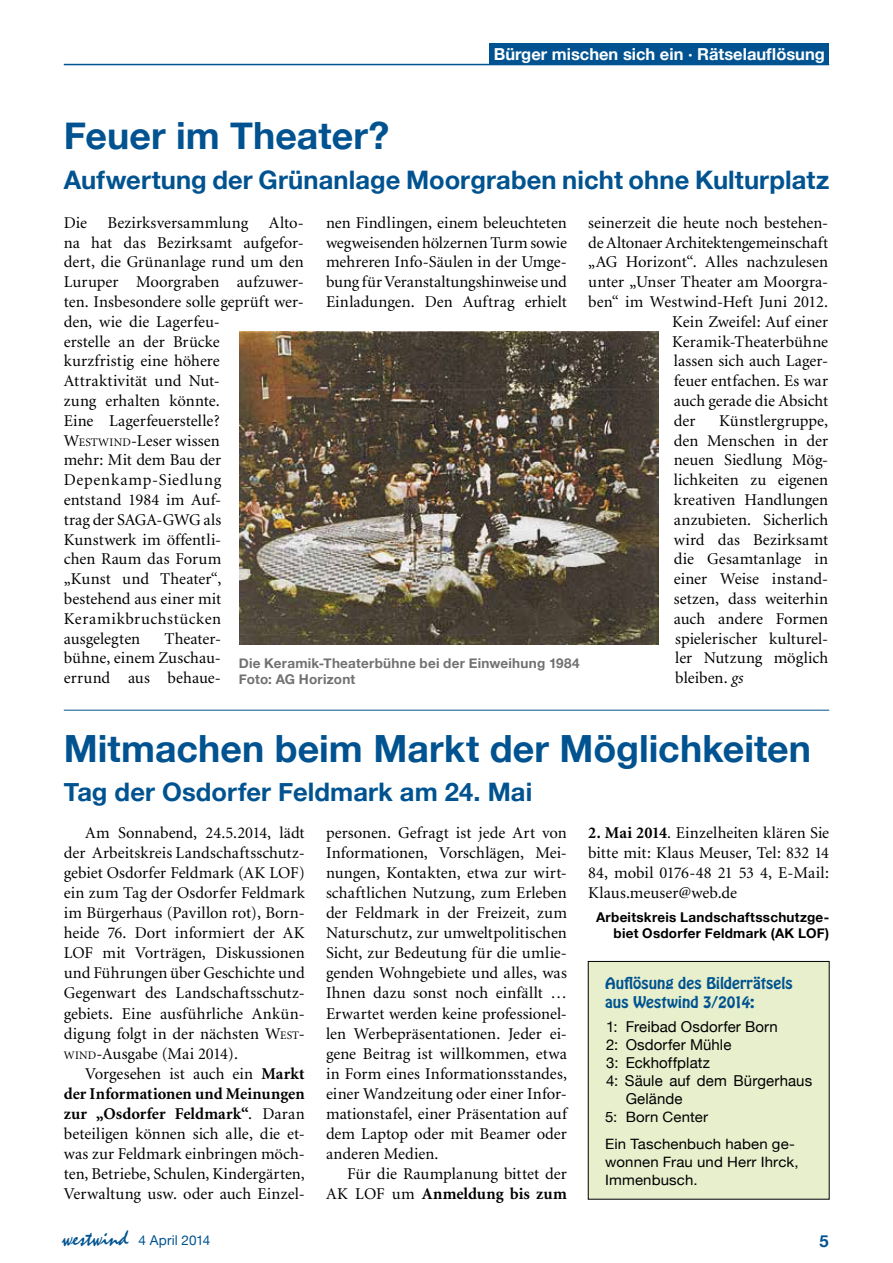
<style>
.page{position:relative;width:893px;height:1263px;background:#fff}
.page>*{position:absolute;margin:0;border:0;box-sizing:border-box;transform-origin:0 0}
.t1{font:700 37.5px "Helvetica Neue";color:#005390}
.t2{font:700 25.5px "Helvetica Neue";letter-spacing:.005em;color:#005390}
.t3{font:16.5px/19.8px "Minion";color:#000;text-align:justify}
.t4{font:700 16.5px "Helvetica Neue";color:#fff}
.t5{font:700 16.5px "Helvetica Neue";color:#005390}
.t6{font:15px "Helvetica Neue";letter-spacing:.005em;color:#000}
.t7{font:14.25px/27px "Helvetica Neue";letter-spacing:.01em;color:#000;scale:1.05 1}
.t8{font:14.25px/19.5px "Hobo Std";letter-spacing:-.005em;color:#005390;scale:1.05 1}
.t9{font:700 13.5px/16.2px "Helvetica Neue";letter-spacing:.02em;color:#000;text-align:right}
.t10{font:700 13.5px/16.2px "Helvetica Neue";letter-spacing:.015em;color:#707172}
.t11{font:13.5px "Helvetica Neue";letter-spacing:.005em;color:#005390}
.s1{font-style:inherit}
.s2{font-size:11.55px}
.s3{font-style:italic}
.s4{font-weight:700}
.s5{font-family:"Mistral";font-size:21px}
</style>
<div class="page">
<hr style="left:64px;top:64px;width:765px;height:1px;background:#005390">
<div style="left:588px;top:961px;width:241px;height:238px;background:#e7efcd"></div>
<img style="left:239px;top:332px;width:419px;height:313px">
<div style="left:490px;top:43px;width:339px;height:21px;background:#005390"></div>
<hr style="left:64px;top:710px;width:765px;height:1px;background:#005390">
<p class="t4" style="left:494px;top:43px;width:333px">Bürger mischen sich ein · Rätselauflösung</p>
<h1 class="t1" style="left:64px;top:113px;width:327px">Feuer im Theater?</h1>
<h2 class="t2" style="left:64px;top:164px;width:767px">Aufwertung der Grünanlage Moorgraben nicht ohne Kulturplatz</h2>
<p class="t3" style="left:64px;top:213px;width:241px;text-align:left">Die Bezirksversammlung Alto&shy;na hat das Bezirksamt aufgefor&shy;dert, die Grünanlage rund um den<br>Luruper Moorgraben aufzuwer&shy;ten. Insbesondere solle geprüft wer&shy;den, wie die Lagerfeu-<br>erstelle an der Brücke<br>kurzfristig eine höhere<br>Attraktivität und Nut-<br>zung erhalten könnte.<br>Eine Lagerfeuerstelle?<br><span class="s1">W</span><span class="s2">ESTWIND</span>-Leser wissen<br>mehr: Mit dem Bau der<br>Depenkamp-Siedlung<br>entstand 1984 im Auf-<br>trag der SAGA-GWG als<br>Kunstwerk im öffentli-<br>chen Raum das Forum<br>„Kunst und Theater“,<br>bestehend aus einer mit<br>Keramikbruchstücken<br>ausgelegten</p>
<p class="t3" style="left:326px;top:213px;width:242px">nen Findlingen, einem beleuchteten wegweisenden hölzernen Turm sowie mehreren Info-Säulen in der Umge&shy;bung für Veranstaltungshinweise und Einladungen. Den Auftrag erhielt</p>
<p class="t3" style="left:588px;top:213px;width:241px">seinerzeit die heute noch bestehen-</p>
<p class="t3" style="left:588px;top:233px;width:242px">de Altonaer Architektengemeinschaft</p>
<p class="t3" style="left:588px;top:253px;width:242px">„AG Horizont“. Alles nachzulesen</p>
<p class="t3" style="left:588px;top:273px;width:241px">unter „Unser Theater am Moorgra-</p>
<p class="t3" style="left:588px;top:292px;width:241px">ben“ im Westwind-Heft Juni 2012.</p>
<p class="t3" style="left:672px;top:312px;width:158px">Kein Zweifel: Auf einer</p>
<p class="t3" style="left:672px;top:332px;width:157px">Keramik-Theaterbühne</p>
<p class="t3" style="left:674px;top:352px;width:156px">lassen sich auch Lager-</p>
<p class="t3" style="left:674px;top:372px;width:156px">feuer entfachen. Es war</p>
<p class="t3" style="left:674px;top:391px;width:156px">auch gerade die Absicht</p>
<p class="t3" style="left:674px;top:411px;width:23px">der</p>
<p class="t3" style="left:674px;top:411px;width:156px;text-indent:45px">Künstlergruppe, den Menschen in der neuen Siedlung Mög&shy;lichkeiten zu eigenen kreativen Handlungen anzubieten. Sicherlich wird das Bezirksamt die Gesamtanlage in einer Weise instand&shy;setzen, dass weiterhin auch andere Formen spielerischer kulturel&shy;ler Nutzung möglich bleiben. <span class="s3">gs</span></p>
<p class="t3" style="left:64px;top:629px;width:159px;text-indent:101px">Theater&shy;bühne, einem Zuschau&shy;errund aus behaue-</p>
<p class="t10" style="left:239px;top:655px;width:342px">Die Keramik-Theaterbühne bei der Einweihung 1984<br>Foto: AG Horizont</p>
<h1 class="t1" style="left:64px;top:725px;width:749px">Mitmachen beim Markt der Möglichkeiten</h1>
<h2 class="t2" style="left:64px;top:776px;width:470px">Tag der Osdorfer Feldmark am 24. Mai</h2>
<p class="t3" style="left:588px;top:823px;width:242px"><span class="s4">2. Mai 2014</span>. Einzelheiten klären Sie bitte mit: Klaus Meuser, Tel: 832 14<br>84, mobil 0176-48 21 53 4, E-Mail:<br>Klaus.meuser@web.de</p>
<p class="t9" style="left:596px;top:909px;width:235px">Arbeitskreis Landschaftsschutzge&shy;biet Osdorfer Feldmark (AK LOF)</p>
<p class="t3" style="left:64px;top:823px;width:242px;text-indent:21px">Am Sonnabend, 24.5.2014, lädt der Arbeitskreis Landschaftsschutz&shy;gebiet Osdorfer Feldmark (AK LOF) ein zum Tag der Osdorfer Feldmark im Bürgerhaus (Pavillon rot), Born&shy;heide 76. Dort informiert der AK LOF mit Vorträgen, Diskussionen und Führungen über Geschichte und Gegenwart des Landschaftsschutz&shy;gebiets. Eine ausführliche Ankün&shy;digung folgt in der nächsten <span class="s1">W</span><span class="s2">EST</span><span class="s1">-</span><span class="s2">WIND</span>-Ausgabe (Mai 2014).</p>
<p class="t3" style="left:64px;top:1064px;width:242px;text-indent:21px">Vorgesehen ist auch ein <span class="s4">Markt der Informationen und Meinungen zur „Osdorfer Feldmark“</span>. Daran beteiligen können sich alle, die et&shy;was zur Feldmark einbringen möch&shy;ten, Betriebe, Schulen, Kindergärten, Verwaltung usw. oder auch Einzel-</p>
<p class="t3" style="left:326px;top:823px;width:242px">personen. Gefragt ist jede Art von Informationen, Vorschlägen, Mei&shy;nungen, Kontakten, etwa zur wirt&shy;schaftlichen Nutzung, zum Erleben der Feldmark in der Freizeit, zum Naturschutz, zur umweltpolitischen Sicht, zur Bedeutung für die umlie&shy;genden Wohngebiete und alles, was Ihnen dazu sonst noch einfällt … Erwartet werden keine professionel&shy;len Werbepräsentationen. Jeder ei&shy;gene Beitrag ist willkommen, etwa in Form eines Informationsstandes, einer Wandzeitung oder einer Infor&shy;mationstafel, einer Präsentation auf dem Laptop oder mit Beamer oder anderen Medien.</p>
<p class="t3" style="left:326px;top:1164px;width:242px;text-align:right">Für die Raumplanung bittet der<br>AK LOF um <span class="s4">Anmeldung bis zum</span></p>
<p class="t8" style="left:605px;top:973px;width:180px">Auflösung des Bilderrätsels aus Westwind 3/2014:</p>
<p class="t6" style="left:606px;top:1018px;width:173px">1: Freibad Osdorfer Born</p>
<p class="t6" style="left:606px;top:1036px;width:127px">2: Osdorfer Mühle</p>
<p class="t6" style="left:606px;top:1054px;width:105px">3: Eckhoffplatz</p>
<p class="t6" style="left:606px;top:1072px;width:207px">4: Säule auf dem Bürgerhaus</p>
<p class="t6" style="left:626px;top:1090px;width:58px">Gelände</p>
<p class="t7" style="left:605px;top:1103px;width:182px">5: Born Center<br>Ein Taschenbuch haben ge-</p>
<p class="t7" style="left:605px;top:1153px;width:186px;line-height:18px">wonnen Frau und Herr Ihrck,<br>Immenbusch.</p>
<p class="t11" style="left:62px;top:1232px;width:150px"><span class="s5">westwind</span> 4 April 2014</p>
<p class="t5" style="left:819px;top:1230px;width:11px">5</p>
</div>
